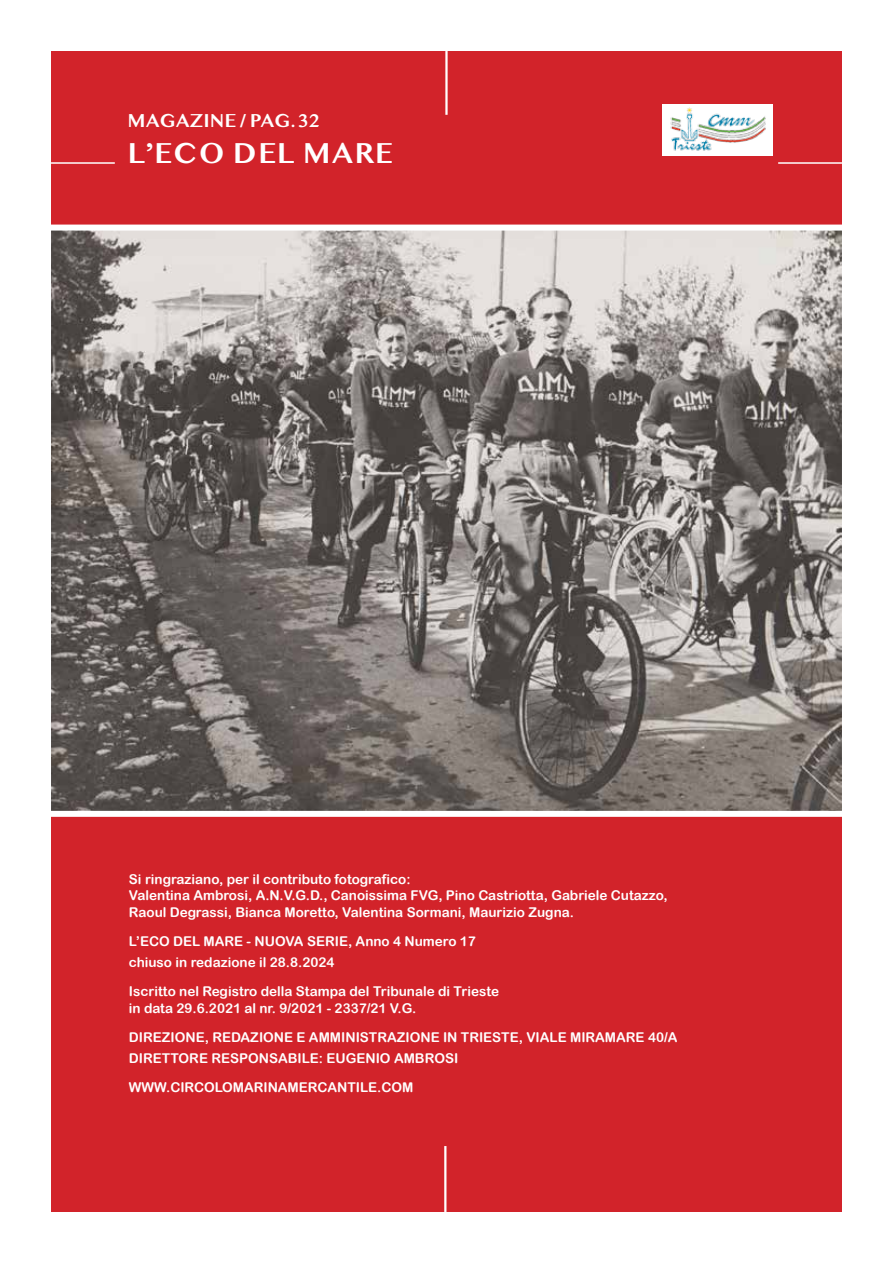
<style>
.page{position:relative;width:893px;height:1263px;background:#fff}
.page>*{position:absolute;margin:0;border:0;box-sizing:border-box;transform-origin:0 0}
.t1{font:700 30px "Kannada MN";letter-spacing:.03em;color:#fff}
.t2{font:700 19.5px "Kannada MN";color:#fff}
.t3{font:13.5px/16.5px "Arial Rounded MT Bold";color:#fff}
</style>
<div class="page">
<div style="left:51px;top:51px;width:791px;height:1161px;background:#d2232a"></div>
<hr style="left:445px;top:51px;width:3px;height:64px;background:#fff">
<hr style="left:51px;top:162px;width:64px;height:2px;background:#fff">
<hr style="left:778px;top:162px;width:64px;height:2px;background:#fff">
<img style="left:662px;top:104px;width:111px;height:51px">
<hr style="left:444px;top:1146px;width:2px;height:66px;background:#fff">
<svg style="left:51px;top:224px;width:791px;height:593px;background:#898380"></svg>
<h2 class="t2" style="left:128px;top:109px;width:194px">MAGAZINE / PAG. 32</h2>
<h1 class="t1" style="left:128px;top:135px;width:267px">L’ECO DEL MARE</h1>
<p class="t3" style="left:129px;top:871px;width:540px">Si ringraziano, per il contributo fotografico:<br>Valentina Ambrosi, A.N.V.G.D., Canoissima FVG, Pino Castriotta, Gabriele Cutazzo,<br>Raoul Degrassi, Bianca Moretto, Valentina Sormani, Maurizio Zugna.</p>
<p class="t3" style="left:129px;top:931px;width:348px;line-height:20.7px">L’ECO DEL MARE - NUOVA SERIE, Anno 4 Numero 17 chiuso in redazione il 28.8.2024</p>
<p class="t3" style="left:129px;top:983px;width:372px">Iscritto nel Registro della Stampa del Tribunale di Trieste in data 29.6.2021 al nr. 9/2021 - 2337/21 V.G.</p>
<p class="t3" style="left:129px;top:1027px;width:550px;line-height:20.7px">DIREZIONE, REDAZIONE E AMMINISTRAZIONE IN TRIESTE, VIALE MIRAMARE 40/A<br>DIRETTORE RESPONSABILE: EUGENIO AMBROSI</p>
<p class="t3" style="left:129px;top:1079px;width:286px">WWW.CIRCOLOMARINAMERCANTILE.COM</p>
</div>
